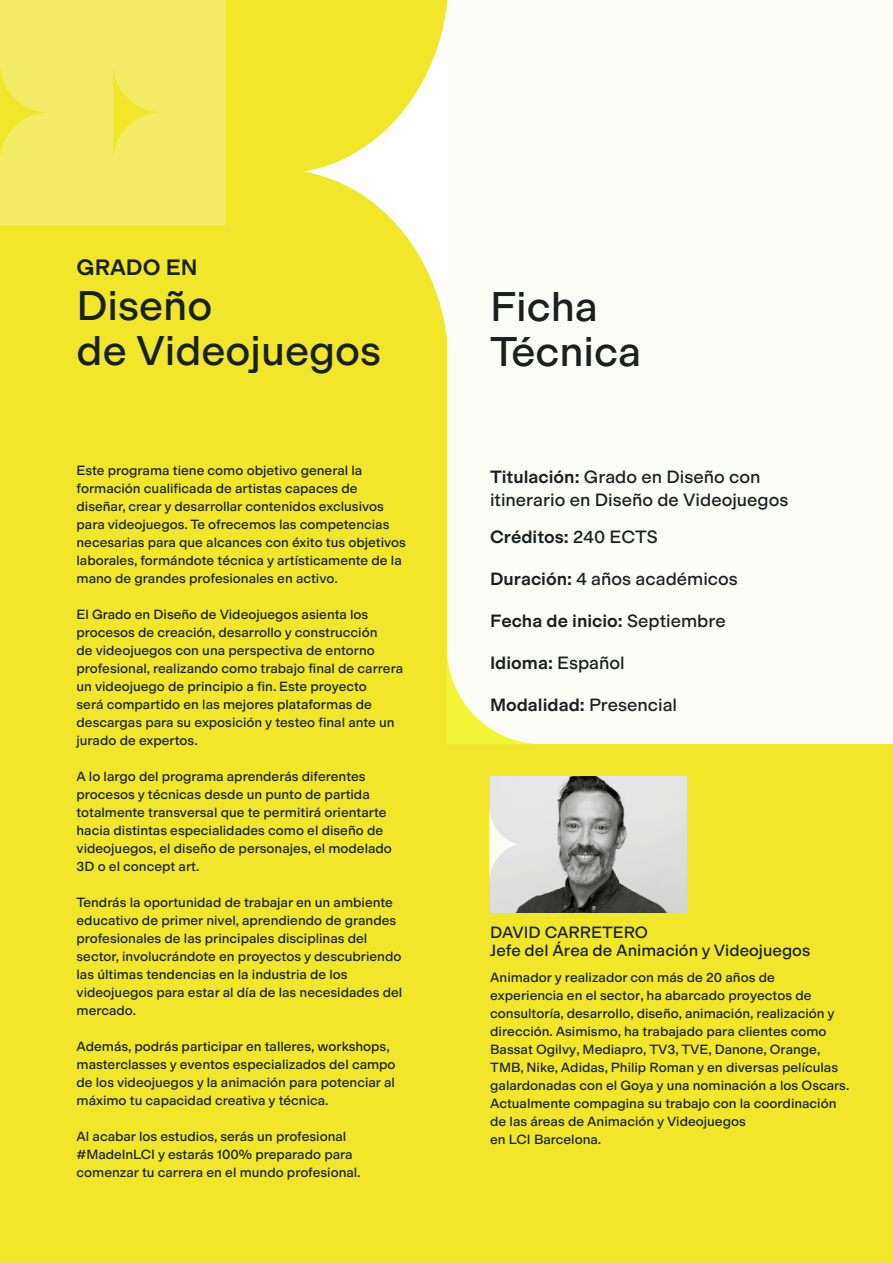
<style>
.page{position:relative;width:893px;height:1263px;background:#fcfcf7}
.page>*{position:absolute;margin:0;border:0;box-sizing:border-box;transform-origin:0 0}
.t1{font:42px/45px "Modern Gothic";color:#192020}
.t2{font:500 22.5px "Modern Gothic";color:#192020}
.t3{font:18px/23.1px "Modern Gothic";color:#192020}
.t4{font:500 18px "Modern Gothic";color:#192020}
.t5{font:16.5px/18px "Modern Gothic";color:#192020}
.t6{font:13.5px/18px "Modern Gothic";color:#192020}
.s1{font-weight:500}
.s2{font-weight:400}
</style>
<div class="page">
<div style="left:436px;top:744px;width:457px;height:519px;background:#f2e62b"></div>
<div style="left:0;top:0;width:446px;height:1263px;background:#f2e62b"></div>
<img style="left:490px;top:777px;width:197px;height:135px">
<svg style="left:303px;top:0;width:144px;height:343px"></svg>
<svg style="left:489px;top:809px;width:30px;height:71px;background:#eaeae7"></svg>
<div style="left:0;top:0;width:226px;height:225px;background:#f4ec67"></div>
<svg style="left:446px;top:647px;width:89px;height:97px"></svg>
<h2 class="t2" style="left:77px;top:253px;width:123px">GRADO EN</h2>
<h1 class="t1" style="left:77px;top:283px;width:306px">Diseño<br>de Videojuegos</h1>
<p class="t6" style="left:77px;top:462px;width:331px">Este programa tiene como objetivo general la formación cualificada de artistas capaces de diseñar, crear y desarrollar contenidos exclusivos para videojuegos. Te ofrecemos las competencias necesarias para que alcances con éxito tus objetivos laborales, formándote técnica y artísticamente de la mano de grandes profesionales en activo.</p>
<p class="t6" style="left:77px;top:606px;width:328px">El Grado en Diseño de Videojuegos asienta los procesos de creación, desarrollo y construcción<br>de videojuegos con una perspectiva de entorno profesional, realizando como trabajo final de carrera un videojuego de principio a fin. Este proyecto<br>será compartido en las mejores plataformas de descargas para su exposición y testeo final ante un jurado de expertos.</p>
<p class="t6" style="left:77px;top:768px;width:317px">A lo largo del programa aprenderás diferentes procesos y técnicas desde un punto de partida totalmente transversal que te permitirá orientarte hacia distintas especialidades como el diseño de videojuegos, el diseño de personajes, el modelado 3D o el concept art.</p>
<p class="t6" style="left:77px;top:894px;width:327px">Tendrás la oportunidad de trabajar en un ambiente educativo de primer nivel, aprendiendo de grandes profesionales de las principales disciplinas del sector, involucrándote en proyectos y descubriendo las últimas tendencias en la industria de los videojuegos para estar al día de las necesidades del mercado.</p>
<p class="t6" style="left:77px;top:1038px;width:321px">Además, podrás participar en talleres, workshops, masterclasses y eventos especializados del campo de los videojuegos y la animación para potenciar al máximo tu capacidad creativa y técnica.</p>
<p class="t6" style="left:77px;top:1128px;width:286px">Al acabar los estudios, serás un profesional #MadeInLCI y estarás 100% preparado para comenzar tu carrera en el mundo profesional.</p>
<h1 class="t1" style="left:490px;top:284px;width:153px">Ficha<br>Técnica</h1>
<h3 class="t3" style="left:490px;top:465px;width:300px"><span class="s1">Titulación:</span> Grado en Diseño con itinerario en Diseño de Videojuegos</h3>
<h3 class="t4" style="left:490px;top:526px;width:170px">Créditos: <span class="s2">240 ECTS</span></h3>
<h3 class="t3" style="left:490px;top:567px;width:249px"><span class="s1">Duración:</span> 4 años académicos</h3>
<h3 class="t4" style="left:490px;top:610px;width:237px">Fecha de inicio: <span class="s2">Septiembre</span></h3>
<h3 class="t4" style="left:490px;top:652px;width:136px">Idioma: <span class="s2">Español</span></h3>
<h3 class="t4" style="left:490px;top:694px;width:189px">Modalidad: <span class="s2">Presencial</span></h3>
<p class="t5" style="left:490px;top:923px;width:322px">DAVID CARRETERO<br>Jefe del Área de Animación y Videojuegos</p>
<p class="t6" style="left:490px;top:969px;width:361px">Animador y realizador con más de 20 años de experiencia en el sector, ha abarcado proyectos de consultoría, desarrollo, diseño, animación, realización y dirección. Asimismo, ha trabajado para clientes como Bassat Ogilvy, Mediapro, TV3, TVE, Danone, Orange, TMB, Nike, Adidas, Philip Roman y en diversas películas galardonadas con el Goya y una nominación a los Oscars.<br>Actualmente compagina su trabajo con la coordinación de las áreas de Animación y Videojuegos<br>en LCI Barcelona.</p>
</div>
